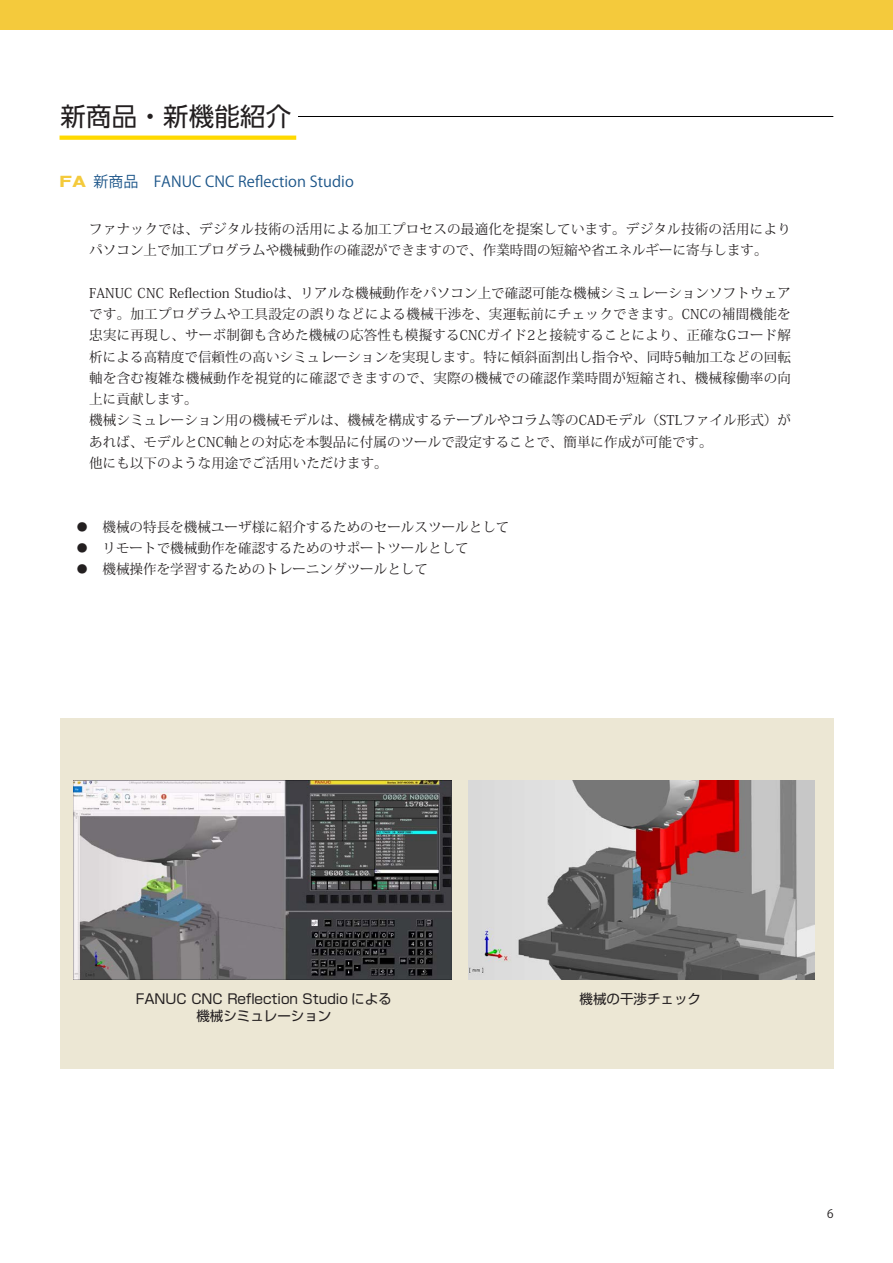
<style>
.page{position:relative;width:893px;height:1263px;background:#fff}
.page>*{position:absolute;margin:0;border:0;box-sizing:border-box;transform-origin:0 0}
.t1{font:25.5px "UD Shin Go Pr 6 N";letter-spacing:.005em;color:#231f20}
.t2{font:15px "Koz Go Pr 6 N";letter-spacing:.005em;color:#1c5589}
.t3{font:13.5px/21.3px "Koz Min Pr 6 N";letter-spacing:.005em;color:#231f20}
.t4{font:13.5px/17px "Shin Go Pr 6 N";color:#231f20;text-align:center}
.t5{font:11.7px "Koz Go Pr 6 N";color:#231f20}
.s1{font-family:"FANUCBK OTF";color:#f4ca3c}
</style>
<div class="page">
<div style="left:0;top:0;width:893px;height:30px;background:#f4ca3c"></div>
<hr style="left:60px;top:116px;width:773px;height:1px;background:#000">
<div style="left:60px;top:110px;width:238px;height:13px;background:#fff"></div>
<svg style="left:60px;top:136px;width:236px;height:4px"></svg>
<div style="left:60px;top:718px;width:773px;height:351px;background:#ece7d4"></div>
<img style="left:74px;top:780px;width:378px;height:199px">
<img style="left:469px;top:780px;width:345px;height:199px">
<h1 class="t1" style="left:61px;top:96px;width:232px">新商品・新機能紹介</h1>
<p class="t2" style="left:60px;top:173px;width:296px"><span class="s1">FA</span> 新商品　FANUC CNC Reflection Studio</p>
<p class="t3" style="left:89px;top:219px;width:703px">ファナックでは、デジタル技術の活用による加工プロセスの最適化を提案しています。デジタル技術の活用によりパソコン上で加工プログラムや機械動作の確認ができますので、作業時間の短縮や省エネルギーに寄与します。</p>
<p class="t3" style="left:89px;top:283px;width:703px">FANUC CNC Reflection Studioは、リアルな機械動作をパソコン上で確認可能な機械シミュレーションソフトウェアです。加工プログラムや工具設定の誤りなどによる機械干渉を、実運転前にチェックできます。CNCの補間機能を忠実に再現し、サーボ制御も含めた機械の応答性も模擬するCNCガイド2と接続することにより、正確なGコード解析による高精度で信頼性の高いシミュレーションを実現します。特に傾斜面割出し指令や、同時5軸加工などの回転軸を含む複雑な機械動作を視覚的に確認できますので、実際の機械での確認作業時間が短縮され、機械稼働率の向上に貢献します。<br>機械シミュレーション用の機械モデルは、機械を構成するテーブルやコラム等のCADモデル（STLファイル形式）があれば、モデルとCNC軸との対応を本製品に付属のツールで設定することで、簡単に作成が可能です。<br>他にも以下のような用途でご活用いただけます。</p>
<p class="t3" style="left:75px;top:516px;width:435px">・ 機械の特長を機械ユーザ様に紹介するためのセールスツールとして・ リモートで機械動作を確認するためのサポートツールとして<br>・ 機械操作を学習するためのトレーニングツールとして</p>
<p class="t4" style="left:136px;top:989px;width:257px">FANUC CNC Reflection Studio による機械シミュレーション</p>
<p class="t4" style="left:580px;top:989px;width:123px">機械の干渉チェック</p>
<p class="t5" style="left:827px;top:1207px;width:8px">6</p>
</div>
